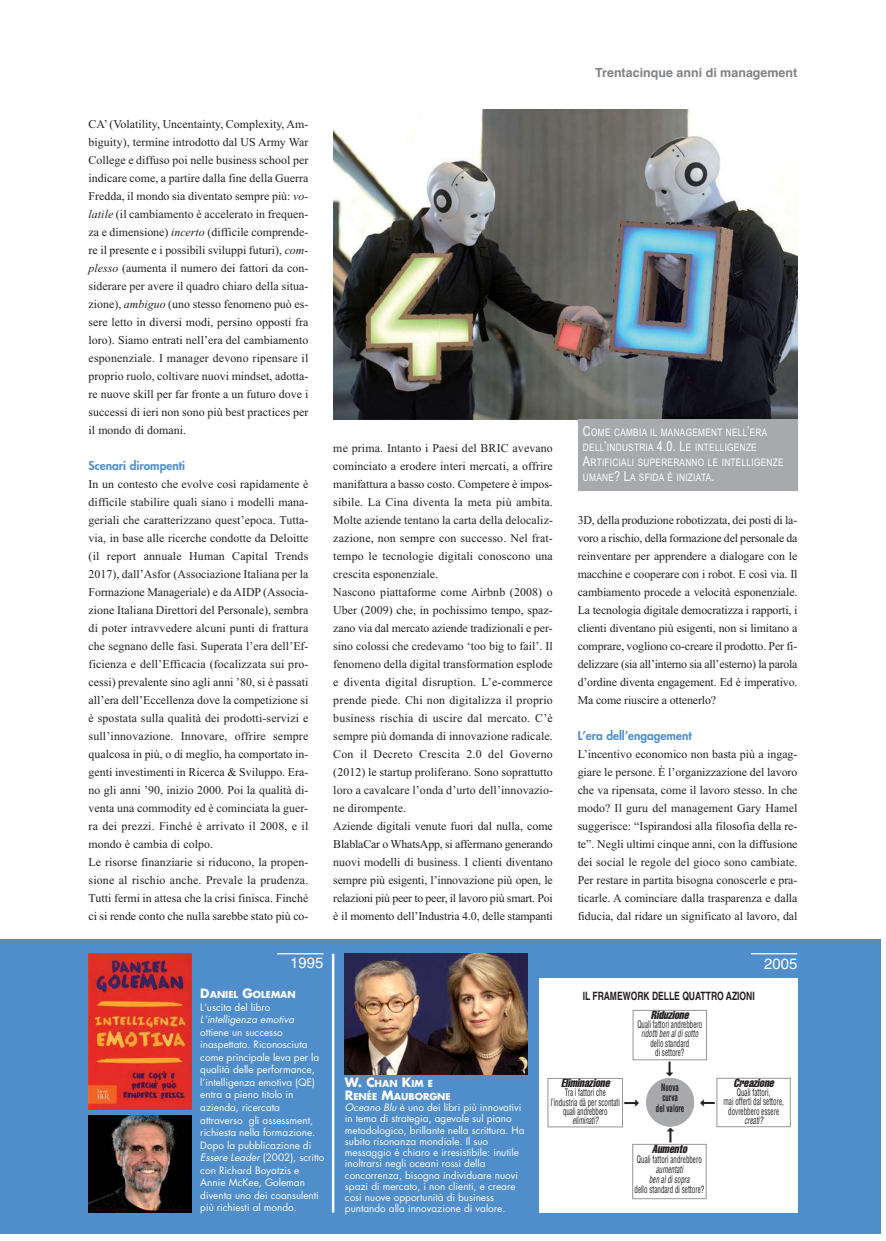
<style>
.page{position:relative;width:886px;height:1241px;background:#fff}
.page>*{position:absolute;margin:0;border:0;box-sizing:border-box;transform-origin:0 0}
.t1{font:15px "Helvetica";color:#fff}
.t2{font:700 12.5px "Helvetica";color:#808285}
.t3{font:11.88px/18px "Times New Roman";letter-spacing:.005em;color:#231f20;text-align:justify}
.t4{font:800 11.88px "Futura";color:#4f8dcb}
.t5{font:italic extra-condensed 11.5px "Helvetica";color:#231f20}
.t6{font:700 11.5px "Helvetica";color:#231f20;scale:.74 1}
.t7{font:10.25px/15px "Arial";letter-spacing:.035em;color:#fff;scale:.8 1}
.t8{font:10px/12.5px "Futura";color:#fff}
.t9{font:condensed 10px/9.4px "Helvetica";color:#231f20;text-align:center;scale:.69 1}
.t10{font:italic condensed 10px/10px "Helvetica";color:#231f20;text-align:center;scale:.69 1}
.t11{font:italic 10px "Futura";color:#fff}
.t12{font:700 condensed 10px/10px "Helvetica";color:#231f20;text-align:center;scale:.69 1}
.t13{font:700 9.38px/12.5px "Futura";color:#fff}
.s1{font-style:italic}
.s2{font-size:13.75px}
.s3{font-size:12.5px}
</style>
<div class="page">
<div style="left:0;top:939px;width:881px;height:294px;background:#4f8dcb"></div>
<img style="left:89px;top:953px;width:102px;height:156px">
<div style="left:539px;top:978px;width:258px;height:234px;background:#fff"></div>
<img style="left:344px;top:953px;width:183px;height:121px">
<img style="left:333px;top:110px;width:464px;height:309px">
<div style="left:578px;top:419px;width:219px;height:71px;background:#a7a9ac"></div>
<img style="left:89px;top:1115px;width:102px;height:96px">
<hr style="left:332px;top:953px;width:2px;height:259px;background:#fff">
<div style="left:633px;top:1009px;width:74px;height:50px;border:1px solid #939598"></div>
<div style="left:717px;top:1077px;width:73px;height:49px;border:1px solid #939598"></div>
<div style="left:632px;top:1143px;width:74px;height:55px;border:1px solid #939598"></div>
<div style="left:548px;top:1078px;width:75px;height:48px;border:1px solid #939598"></div>
<div style="left:646px;top:1077px;width:48px;height:48px;background:#a7a9ac;border-radius:50%"></div>
<div style="left:646px;top:1077px;width:48px;height:49px;border:1px solid #939598;border-radius:50%"></div>
<hr style="left:751px;top:953px;width:46px;height:1px;background:#fff">
<hr style="left:277px;top:953px;width:47px;height:1px;background:#fff">
<p class="t3" style="left:89px;top:116px;width:221px">CA’ (Volatility, Uncentainty, Complexity, Am&shy;biguity), termine introdotto dal US Army War College e diffuso poi nelle business school per indicare come, a partire dalla fine della Guerra Fredda, il mondo sia diventato sempre più: <span class="s1">vo&shy;latile</span> (il cambiamento è accelerato in frequen&shy;za e dimensione) <span class="s1">incerto</span> (difficile comprende&shy;re il presente e i possibili sviluppi futuri), <span class="s1">com&shy;plesso</span> (aumenta il numero dei fattori da con&shy;siderare per avere il quadro chiaro della situa&shy;zione), <span class="s1">ambiguo</span> (uno stesso fenomeno può es&shy;sere letto in diversi modi, persino opposti fra loro). Siamo entrati nell’era del cambiamento esponenziale. I manager devono ripensare il proprio ruolo, coltivare nuovi mindset, adotta&shy;re nuove skill per far fronte a un futuro dove i successi di ieri non sono più best practices per il mondo di domani.</p>
<p class="t4" style="left:89px;top:460px;width:98px">Scenari dirompenti</p>
<p class="t3" style="left:89px;top:476px;width:221px;text-align:left">In un contesto che evolve così rapidamente è difficile stabilire quali siano i modelli mana&shy;geriali che caratterizzano quest’epoca. Tutta&shy;via, in base alle ricerche condotte da Deloitte (il report annuale Human Capital Trends 2017), dall’Asfor (Associazione Italiana per la Formazione Manageriale) e da AIDP (Associa&shy;zione Italiana Direttori del Personale), sembra di poter intravvedere alcuni punti di frattura che segnano delle fasi. Superata l’era dell’Ef&shy;ficienza e dell’Efficacia (focalizzata sui pro&shy;cessi) prevalente sino agli anni ’80, si è passati all’era dell’Eccellenza dove la competizione si è spostata sulla qualità dei prodotti-servizi e sull’innovazione. Innovare, offrire sempre qualcosa in più, o di meglio, ha comportato in&shy;genti investimenti in Ricerca &amp; Sviluppo. Era&shy;no gli anni ’90, inizio 2000. Poi la qualità di&shy;venta una commodity ed è cominciata la guer&shy;ra dei prezzi. Finché è arrivato il 2008, e il mondo è cambia di colpo.<br>Le risorse finanziarie si riducono, la propen&shy;sione al rischio anche. Prevale la prudenza.<br>Tutti fermi in attesa che la crisi finisca. Finché ci si rende conto che nulla sarebbe stato più co-</p>
<p class="t3" style="left:333px;top:440px;width:221px;text-align:left">me prima. Intanto i Paesi del BRIC avevano cominciato a erodere interi mercati, a offrire manifattura a basso costo. Competere è impos&shy;sibile. La Cina diventa la meta più ambita.<br>Molte aziende tentano la carta della delocaliz&shy;zazione, non sempre con successo. Nel frat&shy;tempo le tecnologie digitali conoscono una crescita esponenziale.<br>Nascono piattaforme come Airbnb (2008) o Uber (2009) che, in pochissimo tempo, spaz&shy;zano via dal mercato aziende tradizionali e per&shy;sino colossi che credevamo ‘too big to fail’. Il fenomeno della digital transformation esplode e diventa digital disruption. L’e-commerce prende piede. Chi non digitalizza il proprio business rischia di uscire dal mercato. C’è sempre più domanda di innovazione radicale.<br>Con il Decreto Crescita 2.0 del Governo (2012) le startup proliferano. Sono soprattutto loro a cavalcare l’onda d’urto dell’innovazio&shy;ne dirompente.<br>Aziende digitali venute fuori dal nulla, come BlablaCar o WhatsApp, si affermano generando nuovi modelli di business. I clienti diventano sempre più esigenti, l’innovazione più open, le relazioni più peer to peer, il lavoro più smart. Poi è il momento dell’Industria 4.0, delle stampanti</p>
<p class="t2" style="left:595px;top:68px;width:204px">Trentacinque anni di management</p>
<p class="t7" style="left:583px;top:424px;width:252px"><span class="s2">C</span>OME CAMBIA IL MANAGEMENT NELL<span class="s2">’</span>ERA DELL<span class="s2">’</span>INDUSTRIA <span class="s2">4.0. L</span>E INTELLIGENZE <span class="s2">A</span>RTIFICIALI SUPERERANNO LE INTELLIGENZE UMANE<span class="s2">? L</span>A SFIDA È INIZIATA<span class="s2">.</span></p>
<p class="t3" style="left:578px;top:512px;width:221px">3D, della produzione robotizzata, dei posti di la&shy;voro a rischio, della formazione del personale da reinventare per apprendere a dialogare con le macchine e cooperare con i robot. E così via. Il cambiamento procede a velocità esponenziale.<br>La tecnologia digitale democratizza i rapporti, i clienti diventano più esigenti, non si limitano a comprare, vogliono co-creare il prodotto. Per fi&shy;delizzare (sia all’interno sia all’esterno) la parola d’ordine diventa engagement. Ed è imperativo.<br>Ma come riuscire a ottenerlo?</p>
<p class="t4" style="left:578px;top:730px;width:116px">L’era dell’engagement</p>
<p class="t3" style="left:578px;top:746px;width:221px">L’incentivo economico non basta più a ingag&shy;giare le persone. È l’organizzazione del lavoro che va ripensata, come il lavoro stesso. In che modo? Il guru del management Gary Hamel suggerisce: “Ispirandosi alla filosofia della re&shy;te”. Negli ultimi cinque anni, con la diffusione dei social le regole del gioco sono cambiate.<br>Per restare in partita bisogna conoscerle e pra&shy;ticarle. A cominciare dalla trasparenza e dalla fiducia, dal ridare un significato al lavoro, dal</p>
<p class="t1" style="left:290px;top:957px;width:35px">1995</p>
<p class="t1" style="left:764px;top:957px;width:35px">2005</p>
<p class="t13" style="left:200px;top:989px;width:97px"><span class="s3">D</span>ANIEL <span class="s3">G</span>OLEMAN</p>
<p class="t8" style="left:200px;top:1001px;width:72px">L’uscita del libro</p>
<p class="t11" style="left:200px;top:1014px;width:97px">L’intelligenza emotiva</p>
<p class="t8" style="left:200px;top:1026px;width:126px">ottiene un successo inaspettato. Riconosciuta come principale leva per la qualità delle performance, l’intelligenza emotiva (QE) entra a pieno titolo in azienda, ricercata attraverso gli assessment, richiesta nella formazione.<br>Dopo la pubblicazione di<br><span class="s1">Essere Leader</span> (2002), scritto con Richard Boyatzis e<br>Annie McKee, Goleman diventa uno dei coansulenti più richiesti al mondo.</p>
<p class="t13" style="left:345px;top:1078px;width:107px"><span class="s3">W. C</span>HAN <span class="s3">K</span>IM E<br><span class="s3">R</span>ENÉE <span class="s3">M</span>AUBORGNE</p>
<p class="t8" style="left:345px;top:1102px;width:181px;line-height:11.2px"><span class="s1">Oceano Blu</span> è uno dei libri più innovativi in tema di strategia, agevole sul piano metodologico, brillante nella scrittura. Ha subito risonanza mondiale. Il suo messaggio è chiaro e irresistibile: inutile inoltrarsi negli oceani rossi della concorrenza, bisogna individuare nuovi spazi di mercato, i non clienti, e creare così nuove opportunità di business puntando alla innovazione di valore.</p>
<p class="t6" style="left:583px;top:992px;width:234px">IL FRAMEWORK DELLE QUATTRO AZIONI</p>
<p class="t5" style="left:651px;top:1010px;width:41px">Riduzione</p>
<p class="t9" style="left:637px;top:1020px;width:96px">Quali fattori andrebbero</p>
<p class="t10" style="left:641px;top:1029px;width:86px">ridottiben aldisotto</p>
<p class="t9" style="left:650px;top:1039px;width:58px">dello standard di settore?</p>
<p class="t5" style="left:733px;top:1078px;width:44px">Creazione</p>
<p class="t9" style="left:723px;top:1088px;width:89px">Quali fattori,<br>mai offerti dal settore, dovrebbero essere</p>
<p class="t10" style="left:744px;top:1115px;width:31px">creati?</p>
<p class="t5" style="left:652px;top:1144px;width:39px">Aumento</p>
<p class="t9" style="left:637px;top:1155px;width:96px">Quali fattori andrebbero</p>
<p class="t10" style="left:649px;top:1164px;width:62px">aumentati ben aldisopra</p>
<p class="t9" style="left:634px;top:1185px;width:103px">dello standard di settore?</p>
<p class="t5" style="left:561px;top:1078px;width:52px">Eliminazione</p>
<p class="t9" style="left:551px;top:1088px;width:102px">Tra i fattori che l’industria dà per scontati quali andrebbero</p>
<p class="t10" style="left:572px;top:1116px;width:41px">eliminati?</p>
<p class="t12" style="left:656px;top:1083px;width:43px">Nuova curva<br>del valore</p>
</div>
